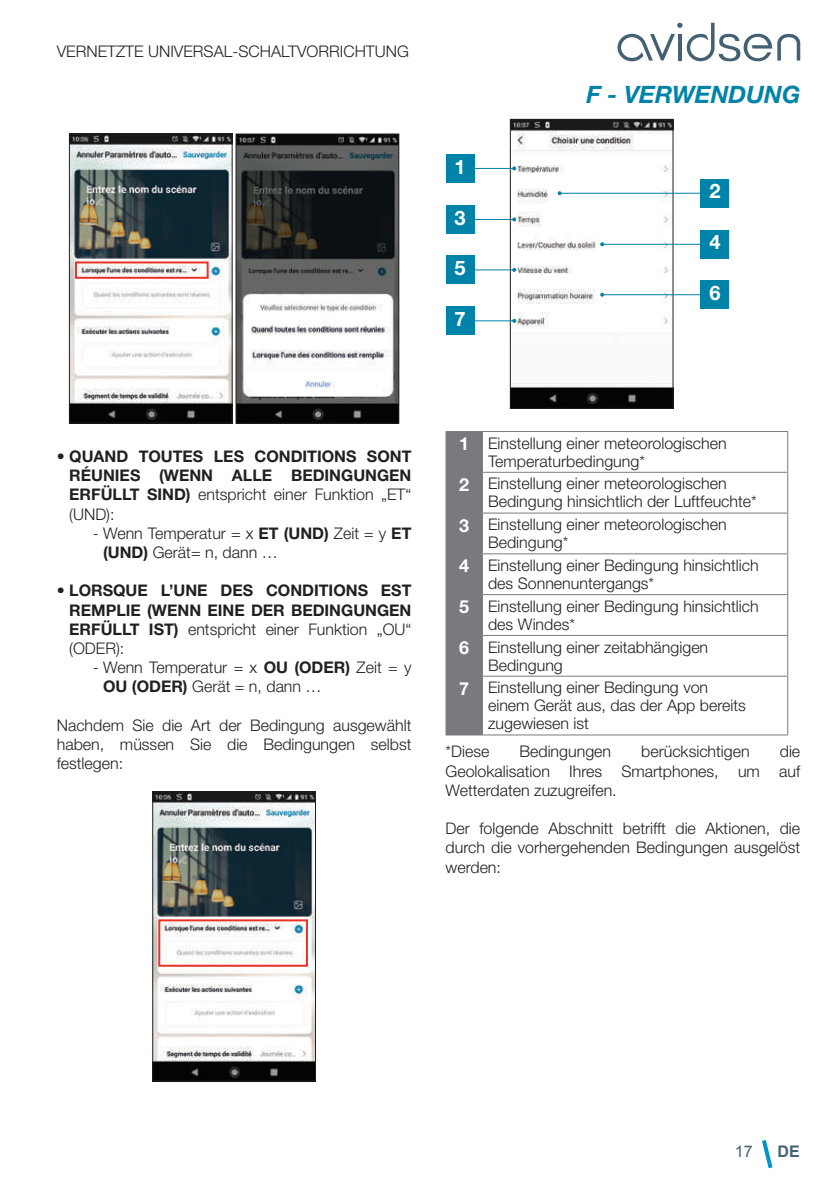
<style>
.page{position:relative;width:840px;height:1191px;background:#fff}
.page>*{position:absolute;margin:0;border:0;box-sizing:border-box;transform-origin:0 0}
.t1{font:italic 700 24px "Helvetica Neue LT Std";color:#0083a9}
.t2{font:700 20px "Helvetica Neue LT Std";color:#fff}
.t3{font:300 16px/19.2px "Helvetica Neue LT Std";color:#231f20}
.t4{font:700 16px/19.2px "Helvetica Neue LT Std";color:#231f20;text-align:justify}
.t5{font:16px "Arial";color:#456274}
.t6{font:700 16px "Arial";color:#456274}
.s1{font-weight:300}
.s2{font-weight:700}
.s3{font-weight:700;font-size:18px;color:#fff}
</style>
<div class="page">
<svg style="left:762px;top:1140px;width:11px;height:29px"></svg>
<svg style="left:617px;top:23px;width:182px;height:38px"></svg>
<img style="left:71px;top:136px;width:159px;height:285px">
<div style="left:69px;top:134px;width:163px;height:289px;border:1px solid #231f20"></div>
<div style="left:75px;top:261px;width:133px;height:18px;border:2px solid #ec3125"></div>
<img style="left:238px;top:136px;width:159px;height:285px">
<div style="left:236px;top:134px;width:163px;height:289px;border:1px solid #231f20"></div>
<img style="left:154px;top:793px;width:159px;height:286px">
<div style="left:152px;top:791px;width:163px;height:290px;border:1px solid #231f20"></div>
<div style="left:158px;top:919px;width:150px;height:47px;border:2px solid #ec3125"></div>
<img style="left:512px;top:121px;width:159px;height:285px">
<div style="left:510px;top:119px;width:163px;height:289px;border:1px solid #231f20"></div>
<hr style="left:455px;top:168px;width:59px;height:1px;background:#0083a9">
<svg style="left:512px;top:166px;width:4px;height:4px"></svg>
<hr style="left:455px;top:219px;width:59px;height:1px;background:#0083a9">
<svg style="left:512px;top:217px;width:4px;height:4px"></svg>
<hr style="left:455px;top:269px;width:59px;height:1px;background:#0083a9">
<svg style="left:512px;top:268px;width:4px;height:4px"></svg>
<hr style="left:455px;top:320px;width:59px;height:1px;background:#0083a9">
<svg style="left:512px;top:319px;width:4px;height:4px"></svg>
<hr style="left:559px;top:193px;width:158px;height:1px;background:#0083a9">
<svg style="left:557px;top:191px;width:4px;height:4px"></svg>
<hr style="left:602px;top:244px;width:115px;height:1px;background:#0083a9">
<svg style="left:600px;top:242px;width:4px;height:4px"></svg>
<hr style="left:602px;top:294px;width:115px;height:1px;background:#0083a9">
<svg style="left:600px;top:293px;width:4px;height:4px"></svg>
<div style="left:445px;top:154px;width:29px;height:29px;background:#0083a9"></div>
<div style="left:445px;top:205px;width:29px;height:29px;background:#0083a9"></div>
<div style="left:445px;top:255px;width:29px;height:29px;background:#0083a9"></div>
<div style="left:445px;top:306px;width:29px;height:29px;background:#0083a9"></div>
<div style="left:700px;top:179px;width:29px;height:29px;background:#0083a9"></div>
<div style="left:700px;top:230px;width:29px;height:29px;background:#0083a9"></div>
<div style="left:700px;top:280px;width:29px;height:29px;background:#0083a9"></div>
<div style="left:446px;top:432px;width:35px;height:302px;background:#787a7d"></div>
<hr style="left:482px;top:431px;width:305px;height:1px;background:#787a7d">
<hr style="left:786px;top:432px;width:1px;height:40px;background:#787a7d">
<hr style="left:445px;top:431px;width:37px;height:1px;background:#787a7d">
<hr style="left:445px;top:432px;width:1px;height:40px;background:#787a7d">
<hr style="left:481px;top:432px;width:1px;height:40px;background:#787a7d">
<hr style="left:481px;top:473px;width:1px;height:39px;background:#787a7d">
<hr style="left:481px;top:513px;width:1px;height:40px;background:#787a7d">
<hr style="left:481px;top:554px;width:1px;height:40px;background:#787a7d">
<hr style="left:481px;top:595px;width:1px;height:40px;background:#787a7d">
<hr style="left:481px;top:636px;width:1px;height:39px;background:#787a7d">
<hr style="left:481px;top:676px;width:1px;height:58px;background:#787a7d">
<hr style="left:445px;top:472px;width:37px;height:1px;background:#787a7d">
<hr style="left:445px;top:473px;width:1px;height:39px;background:#787a7d">
<hr style="left:482px;top:472px;width:305px;height:1px;background:#787a7d">
<hr style="left:786px;top:473px;width:1px;height:39px;background:#787a7d">
<hr style="left:445px;top:553px;width:37px;height:1px;background:#787a7d">
<hr style="left:482px;top:553px;width:305px;height:1px;background:#787a7d">
<hr style="left:445px;top:594px;width:37px;height:1px;background:#787a7d">
<hr style="left:482px;top:594px;width:305px;height:1px;background:#787a7d">
<hr style="left:445px;top:635px;width:37px;height:1px;background:#787a7d">
<hr style="left:482px;top:635px;width:305px;height:1px;background:#787a7d">
<hr style="left:445px;top:675px;width:37px;height:1px;background:#787a7d">
<hr style="left:482px;top:675px;width:305px;height:1px;background:#787a7d">
<hr style="left:445px;top:734px;width:37px;height:1px;background:#787a7d">
<hr style="left:482px;top:734px;width:305px;height:1px;background:#787a7d">
<hr style="left:445px;top:512px;width:37px;height:1px;background:#787a7d">
<hr style="left:445px;top:513px;width:1px;height:40px;background:#787a7d">
<hr style="left:482px;top:512px;width:305px;height:1px;background:#787a7d">
<hr style="left:786px;top:513px;width:1px;height:40px;background:#787a7d">
<hr style="left:445px;top:554px;width:1px;height:40px;background:#787a7d">
<hr style="left:786px;top:554px;width:1px;height:40px;background:#787a7d">
<hr style="left:445px;top:595px;width:1px;height:40px;background:#787a7d">
<hr style="left:786px;top:595px;width:1px;height:40px;background:#787a7d">
<hr style="left:445px;top:636px;width:1px;height:39px;background:#787a7d">
<hr style="left:786px;top:636px;width:1px;height:39px;background:#787a7d">
<hr style="left:445px;top:676px;width:1px;height:58px;background:#787a7d">
<hr style="left:786px;top:676px;width:1px;height:58px;background:#787a7d">
<p class="t3" style="left:57px;top:41px;width:353px">VERNETZTE UNIVERSAL-SCHALTVORRICHTUNG</p>
<p class="t2" style="left:454px;top:154px;width:13px">1</p>
<p class="t2" style="left:454px;top:205px;width:13px">3</p>
<p class="t2" style="left:454px;top:255px;width:13px">5</p>
<p class="t2" style="left:454px;top:306px;width:13px">7</p>
<h1 class="t1" style="left:586px;top:79px;width:215px">F - VERWENDUNG</h1>
<p class="t2" style="left:709px;top:179px;width:13px">2</p>
<p class="t2" style="left:709px;top:230px;width:13px">4</p>
<p class="t2" style="left:709px;top:280px;width:13px">6</p>
<p class="t4" style="left:69px;top:446px;width:343px;text-indent:-12px">• QUAND TOUTES LES CONDITIONS SONT RÉUNIES (WENN ALLE BEDINGUNGEN ERFÜLLT SIND) <span class="s1">entspricht einer Funktion „ET“ (UND):</span></p>
<p class="t3" style="left:103px;top:523px;width:309px;text-indent:-10px">- Wenn Temperatur = x <span class="s2">ET (UND)</span> Zeit = y <span class="s2">ET (UND)</span> Gerät= n, dann …</p>
<p class="t4" style="left:69px;top:580px;width:343px;text-indent:-12px">• LORSQUE L’UNE DES CONDITIONS EST REMPLIE (WENN EINE DER BEDINGUNGEN ERFÜLLT IST) <span class="s1">entspricht einer Funktion „OU“ (ODER):</span></p>
<p class="t3" style="left:103px;top:657px;width:309px;text-indent:-10px">- Wenn Temperatur = x <span class="s2">OU (ODER)</span> Zeit = y<br><span class="s2">OU (ODER)</span> Gerät = n, dann …</p>
<p class="t3" style="left:57px;top:715px;width:356px;text-align:justify">Nachdem Sie die Art der Bedingung ausgewählt haben, müssen Sie die Bedingungen selbst festlegen:</p>
<p class="t3" style="left:488px;top:433px;width:240px;line-height:18px;text-indent:-29px"><span class="s3">1</span> Einstellung einer meteorologischen<br>Temperaturbedingung*</p>
<p class="t3" style="left:488px;top:474px;width:270px;line-height:18px;text-indent:-29px"><span class="s3">2</span> Einstellung einer meteorologischen<br>Bedingung hinsichtlich der Luftfeuchte*</p>
<p class="t3" style="left:488px;top:515px;width:240px;line-height:18px;text-indent:-29px"><span class="s3">3</span> Einstellung einer meteorologischen<br>Bedingung*</p>
<p class="t3" style="left:488px;top:556px;width:272px;line-height:18px;text-indent:-29px"><span class="s3">4</span> Einstellung einer Bedingung hinsichtlich des Sonnenuntergangs*</p>
<p class="t3" style="left:488px;top:596px;width:272px;line-height:18px;text-indent:-29px"><span class="s3">5</span> Einstellung einer Bedingung hinsichtlich des Windes*</p>
<p class="t3" style="left:488px;top:637px;width:221px;line-height:18px;text-indent:-29px"><span class="s3">6</span> Einstellung einer zeitabhängigen<br>Bedingung</p>
<p class="t3" style="left:488px;top:678px;width:259px;line-height:18px;text-indent:-29px"><span class="s3">7</span> Einstellung einer Bedingung von einem Gerät aus, das der App bereits zugewiesen ist</p>
<p class="t3" style="left:445px;top:741px;width:45px">*Diese</p>
<p class="t3" style="left:519px;top:741px;width:93px">Bedingungen</p>
<p class="t3" style="left:640px;top:741px;width:110px">berücksichtigen</p>
<p class="t3" style="left:445px;top:741px;width:356px;text-align:justify;text-indent:334px">die Geolokalisation Ihres Smartphones, um auf Wetterdaten zuzugreifen.</p>
<p class="t3" style="left:445px;top:818px;width:356px;text-align:justify">Der folgende Abschnitt betrifft die Aktionen, die durch die vorhergehenden Bedingungen ausgelöst werden:</p>
<p class="t5" style="left:734px;top:1141px;width:19px">17</p>
<p class="t6" style="left:777px;top:1140px;width:24px">DE</p>
</div>
